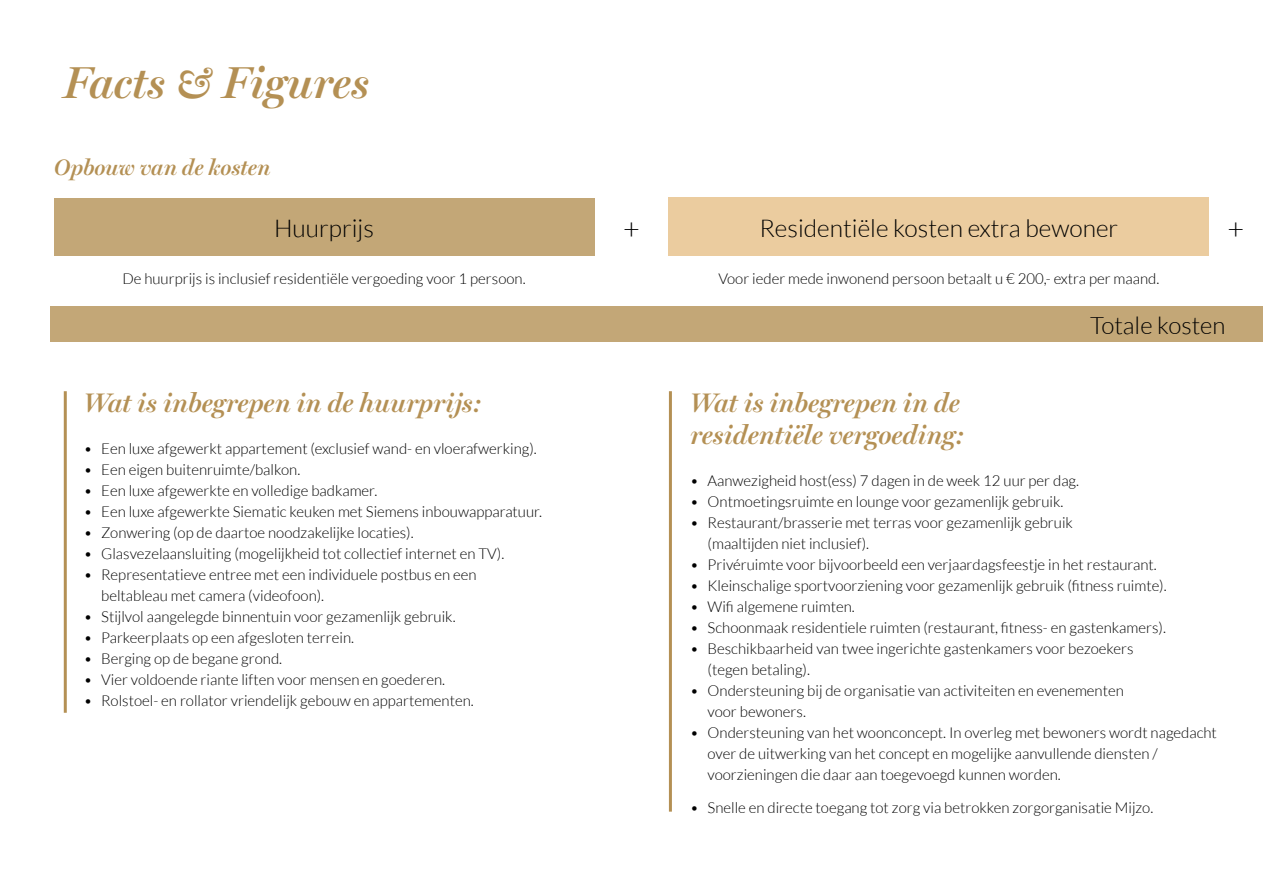
<style>
.page{position:relative;width:1263px;height:893px;background:#fff}
.page>*{position:absolute;margin:0;border:0;box-sizing:border-box;transform-origin:0 0}
.t1{font:italic 600 45px "Miller Display";color:#b49054}
.t2{font:300 29.1px "Lato";color:#000}
.t3{font:italic 600 27px/32.4px "Miller Display";color:#b49054}
.t4{font:300 24.6px "Lato";color:#000}
.t5{font:300 24px "Lato";color:#000}
.t6{font:italic 600 22.5px "Miller Display";color:#b49054}
.t7{font:300 15px/21px "Lato";color:#000}
</style>
<div class="page">
<hr style="left:64px;top:391px;width:3px;height:322px;background:#b49054">
<hr style="left:669px;top:391px;width:3px;height:421px;background:#b49054">
<div style="left:54px;top:198px;width:540px;height:58px;background:#c3a777"></div>
<div style="left:669px;top:198px;width:540px;height:58px;background:#ebcc9f"></div>
<div style="left:50px;top:306px;width:1213px;height:36px;background:#c3a777"></div>
<h1 class="t1" style="left:64px;top:56px;width:307px">Facts &amp; Figures</h1>
<h3 class="t6" style="left:54px;top:154px;width:218px">Opbouw van de kosten</h3>
<h3 class="t4" style="left:274px;top:215px;width:101px">Huurprijs</h3>
<h2 class="t2" style="left:623px;top:213px;width:18px">+</h2>
<h3 class="t4" style="left:759px;top:215px;width:360px">Residentiële kosten extra bewoner</h3>
<p class="t7" style="left:122px;top:269px;width:405px">De huurprijs is inclusief residentiële vergoeding voor 1 persoon.</p>
<p class="t7" style="left:718px;top:269px;width:442px">Voor ieder mede inwonend persoon betaalt u € 200,- extra per maand.</p>
<h2 class="t2" style="left:1227px;top:213px;width:18px">+</h2>
<h3 class="t3" style="left:84px;top:386px;width:400px">Wat is inbegrepen in de huurprijs:</h3>
<p class="t7" style="left:84px;top:438px;width:455px">• Een luxe afgewerkt appartement (exclusief wand- en vloerafwerking).</p>
<p class="t7" style="left:84px;top:459px;width:218px">• Een eigen buitenruimte/balkon.</p>
<p class="t7" style="left:84px;top:480px;width:295px">• Een luxe afgewerkte en volledige badkamer.</p>
<p class="t7" style="left:84px;top:501px;width:460px">• Een luxe afgewerkte Siematic keuken met Siemens inbouwapparatuur.</p>
<p class="t7" style="left:84px;top:522px;width:331px">• Zonwering (op de daartoe noodzakelijke locaties).</p>
<p class="t7" style="left:84px;top:543px;width:422px">• Glasvezelaansluiting (mogelijkheid tot collectief internet en TV).</p>
<p class="t7" style="left:101px;top:564px;width:377px;text-indent:-17px">• Representatieve entree met een individuele postbus en een beltableau met camera (videofoon).</p>
<p class="t7" style="left:84px;top:606px;width:373px">• Stijlvol aangelegde binnentuin voor gezamenlijk gebruik.</p>
<p class="t7" style="left:84px;top:627px;width:272px">• Parkeerplaats op een afgesloten terrein.</p>
<p class="t7" style="left:84px;top:648px;width:200px">• Berging op de begane grond.</p>
<p class="t7" style="left:84px;top:669px;width:363px">• Vier voldoende riante liften voor mensen en goederen.</p>
<p class="t7" style="left:84px;top:690px;width:391px">• Rolstoel- en rollator vriendelijk gebouw en appartementen.</p>
<h3 class="t5" style="left:1090px;top:312px;width:137px">Totale kosten</h3>
<h3 class="t3" style="left:690px;top:386px;width:276px">Wat is inbegrepen in de residentiële vergoeding:</h3>
<p class="t7" style="left:690px;top:470px;width:390px">• Aanwezigheid host(ess) 7 dagen in de week 12 uur per dag.</p>
<p class="t7" style="left:690px;top:491px;width:375px">• Ontmoetingsruimte en lounge voor gezamenlijk gebruik.</p>
<p class="t7" style="left:708px;top:512px;width:367px;text-indent:-17px">• Restaurant/brasserie met terras voor gezamenlijk gebruik (maaltijden niet inclusief).</p>
<p class="t7" style="left:690px;top:554px;width:468px">• Privéruimte voor bijvoorbeeld een verjaardagsfeestje in het restaurant.</p>
<p class="t7" style="left:690px;top:575px;width:478px">• Kleinschalige sportvoorziening voor gezamenlijk gebruik (fitness ruimte).</p>
<p class="t7" style="left:690px;top:596px;width:166px">• Wifi algemene ruimten.</p>
<p class="t7" style="left:690px;top:617px;width:477px">• Schoonmaak residentiele ruimten (restaurant, fitness- en gastenkamers).</p>
<p class="t7" style="left:708px;top:638px;width:427px;text-indent:-17px">• Beschikbaarheid van twee ingerichte gastenkamers voor bezoekers (tegen betaling).</p>
<p class="t7" style="left:708px;top:680px;width:418px;text-indent:-17px">• Ondersteuning bij de organisatie van activiteiten en evenementen voor bewoners.</p>
<p class="t7" style="left:708px;top:722px;width:511px;text-indent:-17px">• Ondersteuning van het woonconcept. In overleg met bewoners wordt nagedacht over de uitwerking van het concept en mogelijke aanvullende diensten / voorzieningen die daar aan toegevoegd kunnen worden.</p>
<p class="t7" style="left:690px;top:797px;width:465px">• Snelle en directe toegang tot zorg via betrokken zorgorganisatie Mijzo.</p>
</div>
